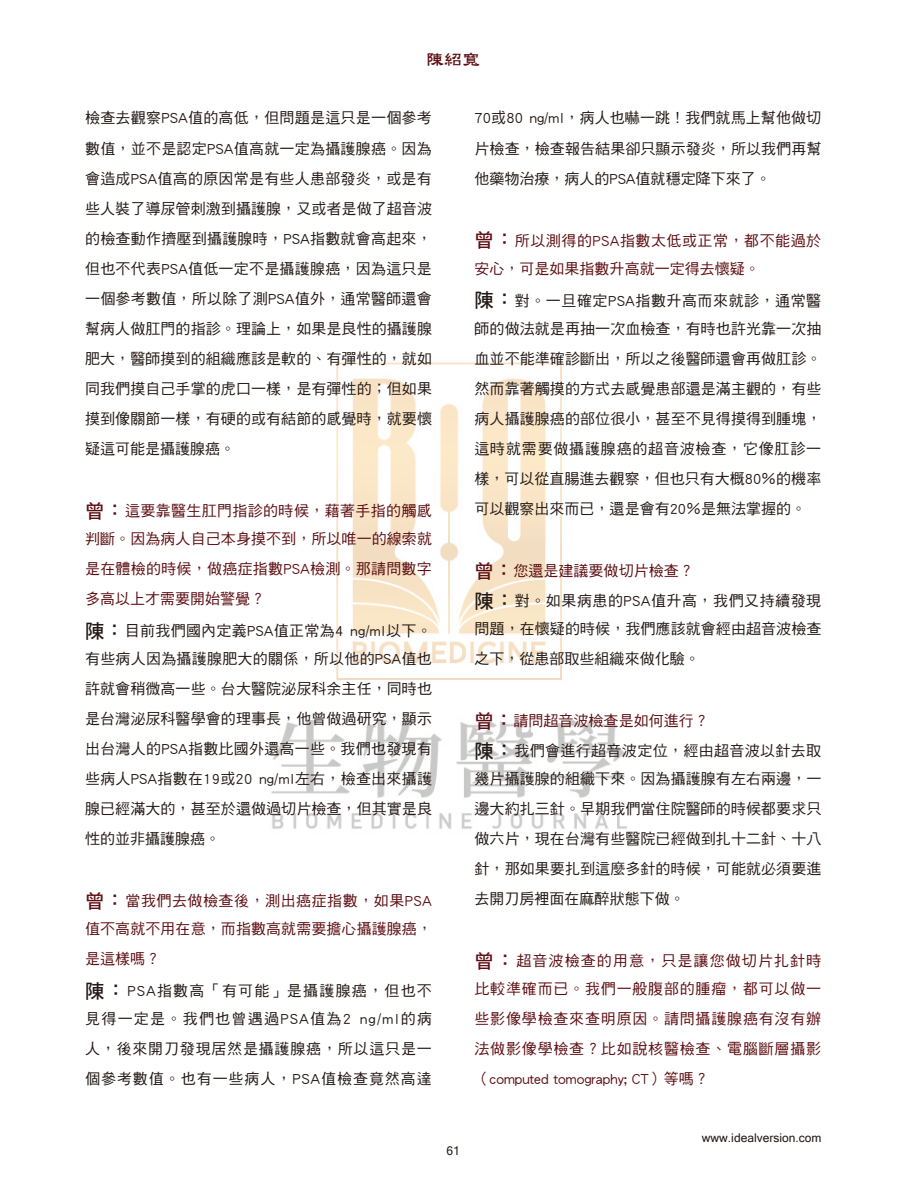
<style>
.page{position:relative;width:898px;height:1191px;background:#fff}
.page>*{position:absolute;margin:0;border:0;box-sizing:border-box;transform-origin:0 0}
.t1{font:18px "DF Li Shu Std W7";color:#5e0f13}
.t2{font:15px/30px "DF Hei Std W5";letter-spacing:.005em;color:#231916;text-align:justify}
.t3{font:15px/30px "DF Hei Std W5";letter-spacing:.025em;color:#5e0f13}
.t4{font:15px/27.8px "DF Hei Std W5";letter-spacing:.005em;color:#5e0f13}
.t5{font:15px/27.8px "DF Hei Std W5";letter-spacing:.05em;color:#5e0f13}
.t6{font:15px/30px "DF Hei Std W5";letter-spacing:.035em;color:#231916}
.t7{font:15px/30px "DF Hei Std W5";letter-spacing:.025em;color:#231916}
.t8{font:15px/32.2px "DF Hei Std W5";letter-spacing:.08em;color:#231916}
.t9{font:12px "Microsoft Sans Serif";color:#231916}
.s1{font-family:"DF Hei Std W7";font-size:19.5px}
.s2{color:#5e0f13}
.s3{font-family:"DF Hei Std W7";font-size:19.5px;color:#5e0f13}
</style>
<div class="page">
<img style="left:271px;top:362px;width:356px;height:467px">
<p class="t1" style="left:426px;top:50px;width:55px">陳紹寬</p>
<p class="t2" style="left:85px;top:103px;width:348px">檢查去觀察PSA值的高低，但問題是這只是一個參考數值，並不是認定PSA值高就一定為攝護腺癌。因為會造成PSA值高的原因常是有些人患部發炎，或是有些人裝了導尿管刺激到攝護腺，又或者是做了超音波的檢查動作擠壓到攝護腺時，PSA指數就會高起來，但也不代表PSA值低一定不是攝護腺癌，因為這只是一個參考數值，所以除了測PSA值外，通常醫師還會幫病人做肛門的指診。理論上，如果是良性的攝護腺肥大，醫師摸到的組織應該是軟的、有彈性的，就如同我們摸自己手掌的虎口一樣，是有彈性的；但如果摸到像關節一樣，有硬的或有結節的感覺時，就要懷疑這可能是攝護腺癌。</p>
<p class="t4" style="left:85px;top:496px;width:348px"><span class="s1">曾：</span>這要靠醫生肛門指診的時候，藉著手指的觸感判斷。因為病人自己本身摸不到，所以唯一的線索就</p>
<p class="t3" style="left:85px;top:553px;width:348px">是在體檢的時候，做癌症指數PSA檢測。那請問數字多高以上才需要開始警覺？</p>
<p class="t2" style="left:85px;top:616px;width:348px;line-height:27.8px"><span class="s1">陳：</span>目前我們國內定義PSA值正常為4 ng/ml以下。有些病人因為攝護腺肥大的關係，所以他的PSA值也</p>
<p class="t2" style="left:85px;top:673px;width:348px">許就會稍微高一些。台大醫院泌尿科余主任，同時也是台灣泌尿科醫學會的理事長，他曾做過研究，顯示出台灣人的PSA指數比國外還高一些。我們也發現有些病人PSA指數在19或20 ng/ml左右，檢查出來攝護腺已經滿大的，甚至於還做過切片檢查，但其實是良性的並非攝護腺癌。</p>
<p class="t4" style="left:85px;top:886px;width:348px"><span class="s1">曾：</span>當我們去做檢查後，測出癌症指數，如果PSA值不高就不用在意，而指數高就需要擔心攝護腺癌，</p>
<p class="t8" style="left:85px;top:942px;width:348px"><span class="s2">是這樣嗎？<br></span><span class="s1">陳：</span>PSA指數高「有可能」是攝護腺癌，但也不</p>
<p class="t2" style="left:85px;top:1003px;width:348px">見得一定是。我們也曾遇過PSA值為2 ng/ml的病人，後來開刀發現居然是攝護腺癌，所以這只是一個參考數值。也有一些病人，PSA值檢查竟然高達</p>
<p class="t2" style="left:474px;top:103px;width:348px">70或80 ng/ml，病人也嚇一跳！我們就馬上幫他做切片檢查，檢查報告結果卻只顯示發炎，所以我們再幫他藥物治療，病人的PSA值就穩定降下來了。</p>
<p class="t3" style="left:474px;top:226px;width:348px;line-height:27.8px"><span class="s1">曾：</span>所以測得的PSA指數太低或正常，都不能過於安心，可是如果指數升高就一定得去懷疑。</p>
<p class="t2" style="left:474px;top:286px;width:348px;line-height:27.8px"><span class="s1">陳：</span>對。一旦確定PSA指數升高而來就診，通常醫師的做法就是再抽一次血檢查，有時也許光靠一次抽</p>
<p class="t2" style="left:474px;top:343px;width:348px">血並不能準確診斷出，所以之後醫師還會再做肛診。然而靠著觸摸的方式去感覺患部還是滿主觀的，有些病人攝護腺癌的部位很小，甚至不見得摸得到腫塊，這時就需要做攝護腺癌的超音波檢查，它像肛診一樣，可以從直腸進去觀察，但也只有大概80％的機率可以觀察出來而已，還是會有20％是無法掌握的。</p>
<p class="t6" style="left:474px;top:555px;width:348px"><span class="s3">曾：</span><span class="s2">您還是建議要做切片檢查？<br></span><span class="s1">陳：</span>對。如果病患的PSA值升高，我們又持續發現</p>
<p class="t2" style="left:474px;top:613px;width:348px">問題，在懷疑的時候，我們應該就會經由超音波檢查之下，從患部取些組織來做化驗。</p>
<p class="t7" style="left:474px;top:705px;width:348px"><span class="s3">曾：</span><span class="s2">請問超音波檢查是如何進行？<br></span><span class="s1">陳：</span>我們會進行超音波定位，經由超音波以針去取</p>
<p class="t2" style="left:474px;top:763px;width:348px">幾片攝護腺的組織下來。因為攝護腺有左右兩邊，一邊大約扎三針。早期我們當住院醫師的時候都要求只做六片，現在台灣有些醫院已經做到扎十二針、十八針，那如果要扎到這麼多針的時候，可能就必須要進去開刀房裡面在麻醉狀態下做。</p>
<p class="t5" style="left:474px;top:946px;width:348px"><span class="s1">曾：</span>超音波檢查的用意，只是讓您做切片扎針時比較準確而已。我們一般腹部的腫瘤，都可以做一</p>
<p class="t3" style="left:474px;top:1003px;width:348px;text-align:justify">些影像學檢查來查明原因。請問攝護腺癌有沒有辦法做影像學檢查？比如說核醫檢查、電腦斷層攝影（computed tomography; CT）等嗎？</p>
<p class="t9" style="left:446px;top:1143px;width:15px">61</p>
<p class="t9" style="left:701px;top:1130px;width:121px">www.idealversion.com</p>
</div>
